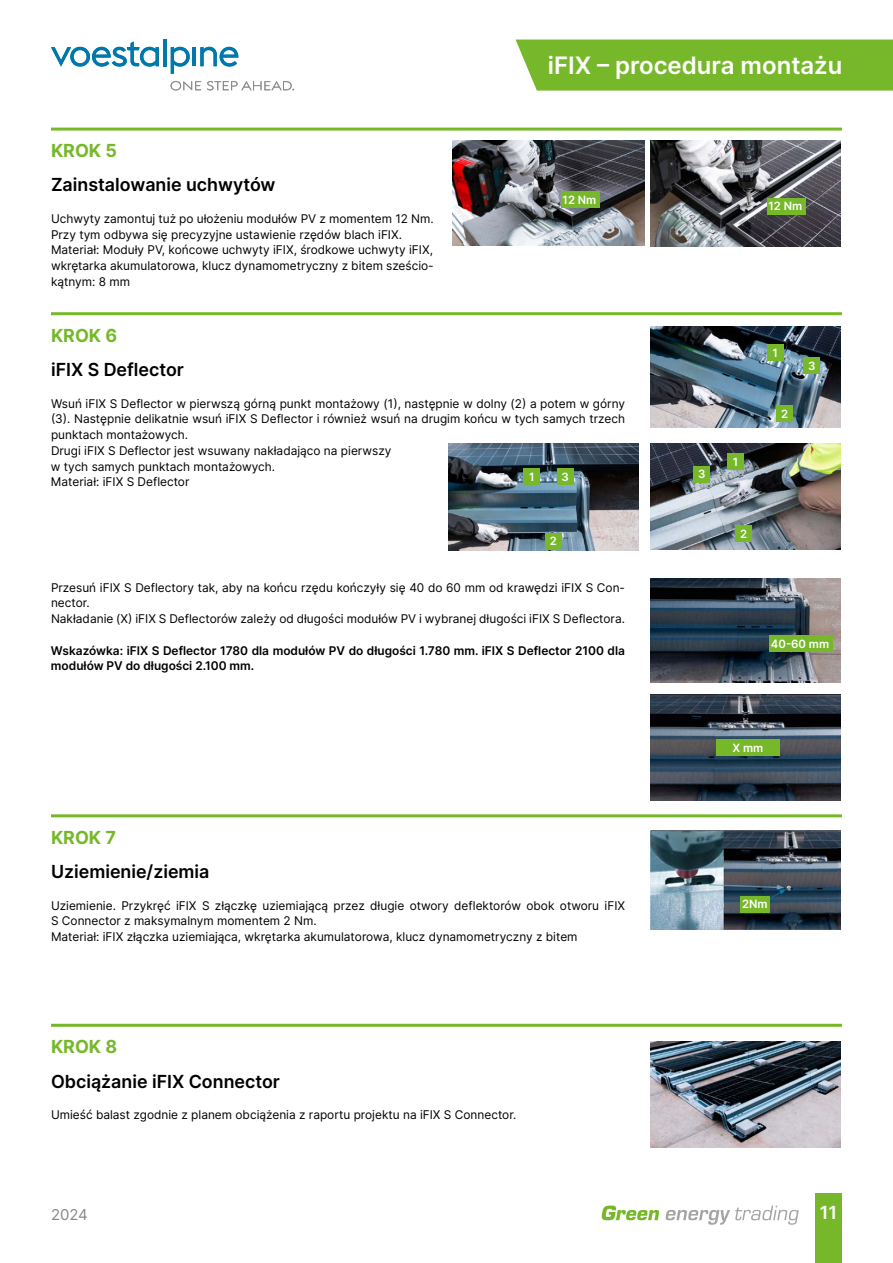
<style>
.page{position:relative;width:893px;height:1263px;background:#fff}
.page>*{position:absolute;margin:0;border:0;box-sizing:border-box;transform-origin:0 0}
.t1{font:600 24px "Inter";color:#fff}
.t2{font:600 18px "Inter";color:#000}
.t3{font:700 18px "Inter";color:#76b82a}
.t4{font:600 18px "Inter";color:#fff}
.t5{font:15px "Inter";color:#878787}
.t6{font:12px/15.8px "Inter";color:#000}
.t7{font:600 12px/15.8px "Inter";color:#000}
.t8{font:600 11.4px "Inter";color:#fff}
</style>
<div class="page">
<div style="left:815px;top:1194px;width:27px;height:69px;background:#76b82a"></div>
<svg style="left:602px;top:1205px;width:57px;height:15px"></svg>
<svg style="left:665px;top:1206px;width:134px;height:19px"></svg>
<svg style="left:51px;top:41px;width:108px;height:26px"></svg>
<hr style="left:163px;top:40px;width:3px;height:26px;background:#0078ab">
<svg style="left:171px;top:47px;width:19px;height:27px"></svg>
<hr style="left:193px;top:47px;width:3px;height:19px;background:#0078ab">
<svg style="left:200px;top:47px;width:38px;height:20px"></svg>
<svg style="left:171px;top:81px;width:30px;height:10px"></svg>
<svg style="left:207px;top:81px;width:87px;height:10px"></svg>
<hr style="left:51px;top:128px;width:791px;height:3px;background:#76b82a">
<hr style="left:51px;top:312px;width:791px;height:3px;background:#76b82a">
<hr style="left:51px;top:814px;width:791px;height:3px;background:#76b82a">
<hr style="left:51px;top:1024px;width:791px;height:3px;background:#76b82a">
<img style="left:453px;top:140px;width:191px;height:106px">
<img style="left:651px;top:327px;width:189px;height:101px">
<img style="left:651px;top:578px;width:189px;height:104px">
<img style="left:651px;top:140px;width:189px;height:107px">
<img style="left:651px;top:443px;width:189px;height:107px">
<img style="left:651px;top:695px;width:189px;height:105px">
<img style="left:651px;top:831px;width:189px;height:99px">
<img style="left:651px;top:1042px;width:189px;height:105px">
<img style="left:449px;top:444px;width:189px;height:106px">
<div style="left:767px;top:198px;width:38px;height:16px;background:#76b82a"></div>
<div style="left:561px;top:192px;width:39px;height:16px;background:#76b82a"></div>
<div style="left:767px;top:345px;width:16px;height:16px;background:#76b82a"></div>
<div style="left:524px;top:469px;width:16px;height:16px;background:#76b82a"></div>
<div style="left:728px;top:454px;width:16px;height:16px;background:#76b82a"></div>
<div style="left:557px;top:469px;width:16px;height:16px;background:#76b82a"></div>
<div style="left:694px;top:466px;width:16px;height:16px;background:#76b82a"></div>
<div style="left:545px;top:533px;width:16px;height:16px;background:#76b82a"></div>
<div style="left:736px;top:525px;width:16px;height:17px;background:#76b82a"></div>
<div style="left:804px;top:358px;width:16px;height:16px;background:#76b82a"></div>
<div style="left:776px;top:406px;width:17px;height:16px;background:#76b82a"></div>
<div style="left:769px;top:635px;width:63px;height:16px;background:#76b82a"></div>
<div style="left:717px;top:739px;width:63px;height:17px;background:#76b82a"></div>
<div style="left:740px;top:896px;width:30px;height:16px;background:#76b82a"></div>
<div style="left:516px;top:40px;width:377px;height:51px;background:#76b82a"></div>
<h2 class="t3" style="left:51px;top:137px;width:67px">KROK 5</h2>
<h2 class="t2" style="left:51px;top:172px;width:226px">Zainstalowanie uchwytów</h2>
<p class="t6" style="left:51px;top:210px;width:384px">Uchwyty zamontuj tuż po ułożeniu modułów PV z momentem 12 Nm.<br>Przy tym odbywa się precyzyjne ustawienie rzędów blach iFIX.<br>Materiał: Moduły PV, końcowe uchwyty iFIX, środkowe uchwyty iFIX, wkrętarka akumulatorowa, klucz dynamometryczny z bitem sześcio&shy;kątnym: 8 mm</p>
<h2 class="t3" style="left:51px;top:322px;width:68px">KROK 6</h2>
<h1 class="t1" style="left:548px;top:48px;width:296px">iFIX – procedura montażu</h1>
<p class="t8" style="left:563px;top:192px;width:35px">12 Nm</p>
<p class="t8" style="left:768px;top:198px;width:35px">12 Nm</p>
<p class="t8" style="left:772px;top:345px;width:7px">1</p>
<h2 class="t2" style="left:51px;top:356px;width:134px">iFIX S Deflector</h2>
<p class="t6" style="left:51px;top:395px;width:576px">Wsuń iFIX S Deflector w pierwszą górną punkt montażowy (1), następnie w dolny (2) a potem w górny (3). Następnie delikatnie wsuń iFIX S Deflector i również wsuń na drugim końcu w tych samych trzech punktach montażowych.<br>Drugi iFIX S Deflector jest wsuwany nakładająco na pierwszy<br>w tych samych punktach montażowych.<br>Materiał: iFIX S Deflector</p>
<p class="t8" style="left:561px;top:468px;width:9px">3</p>
<p class="t8" style="left:698px;top:466px;width:9px">3</p>
<p class="t8" style="left:529px;top:468px;width:7px">1</p>
<p class="t8" style="left:550px;top:533px;width:9px">2</p>
<p class="t6" style="left:51px;top:579px;width:576px">Przesuń iFIX S Deflectory tak, aby na końcu rzędu kończyły się 40 do 60 mm od krawędzi iFIX S Con&shy;nector.<br>Nakładanie (X) iFIX S Deflectorów zależy od długości modułów PV i wybranej długości iFIX S Deflectora.</p>
<p class="t7" style="left:51px;top:642px;width:576px">Wskazówka: iFIX S Deflector 1780 dla modułów PV do długości 1.780 mm. iFIX S Deflector 2100 dla modułów PV do długości 2.100 mm.</p>
<p class="t8" style="left:733px;top:453px;width:7px">1</p>
<p class="t8" style="left:740px;top:525px;width:9px">2</p>
<p class="t8" style="left:781px;top:405px;width:9px">2</p>
<p class="t8" style="left:808px;top:357px;width:9px">3</p>
<p class="t8" style="left:771px;top:635px;width:60px">40-60 mm</p>
<p class="t8" style="left:732px;top:739px;width:32px">X mm</p>
<h2 class="t3" style="left:51px;top:824px;width:66px">KROK 7</h2>
<h2 class="t2" style="left:51px;top:858px;width:160px">Uziemienie/ziemia</h2>
<p class="t6" style="left:51px;top:897px;width:576px">Uziemienie. Przykręć iFIX S złączkę uziemiającą przez długie otwory deflektorów obok otworu iFIX<br>S Connector z maksymalnym momentem 2 Nm.<br>Materiał: iFIX złączka uziemiająca, wkrętarka akumulatorowa, klucz dynamometryczny z bitem</p>
<p class="t8" style="left:742px;top:896px;width:27px">2Nm</p>
<h2 class="t3" style="left:51px;top:1034px;width:68px">KROK 8</h2>
<h2 class="t2" style="left:51px;top:1068px;width:230px">Obciążanie iFIX Connector</h2>
<p class="t6" style="left:51px;top:1106px;width:467px">Umieść balast zgodnie z planem obciążenia z raportu projektu na iFIX S Connector.</p>
<p class="t5" style="left:51px;top:1204px;width:38px">2024</p>
<h2 class="t4" style="left:820px;top:1199px;width:19px">11</h2>
</div>
